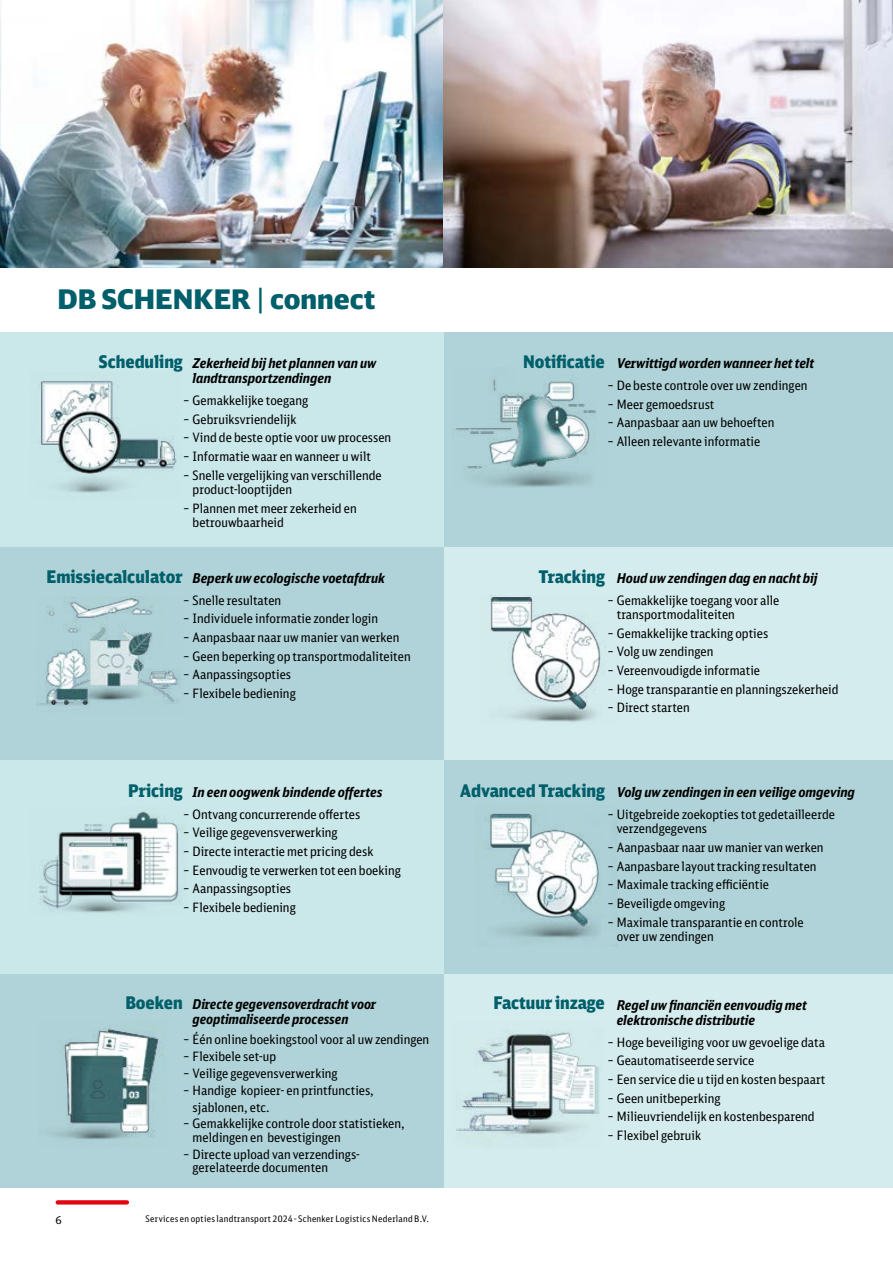
<style>
.page{position:relative;width:893px;height:1263px;background:#fff}
.page>*{position:absolute;margin:0;border:0;box-sizing:border-box;transform-origin:0 0}
.body_grid{font:900 27px "DB Head";color:#005f6a}
.body_grid-2{font:900 17.4px "DB Sans Cond";color:#005f6a}
.body_grid-3{font:italic 700 13.5px "DB Sans Cond";color:#000}
.body_grid-4{font:12.9px/14.4px "DB Sans Cond";letter-spacing:.005em;color:#000}
.t1{font:10.5px "DB Sans";color:#000}
.head_neg____leading{font:9px "DB Sans Cond";letter-spacing:.035em;color:#000}
.s1{font-weight:400}
</style>
<div class="page">
<div style="left:443px;top:332px;width:450px;height:215px;background:#afd3d8"></div>
<div style="left:443px;top:547px;width:450px;height:214px;background:#d5ecee"></div>
<div style="left:443px;top:761px;width:450px;height:213px;background:#afd3d8"></div>
<div style="left:443px;top:974px;width:450px;height:214px;background:#d5ecee"></div>
<div style="left:0;top:332px;width:443px;height:215px;background:#cae7ea"></div>
<div style="left:0;top:547px;width:443px;height:214px;background:#afd3d8"></div>
<div style="left:0;top:761px;width:443px;height:213px;background:#cae7ea"></div>
<div style="left:0;top:974px;width:443px;height:214px;background:#afd3d8"></div>
<img style="left:39px;top:381px;width:138px;height:112px">
<img style="left:37px;top:596px;width:144px;height:109px">
<img style="left:39px;top:806px;width:144px;height:107px">
<img style="left:56px;top:1028px;width:107px;height:112px">
<img style="left:456px;top:379px;width:141px;height:108px">
<img style="left:489px;top:595px;width:117px;height:127px">
<img style="left:484px;top:813px;width:117px;height:125px">
<img style="left:456px;top:1030px;width:146px;height:108px">
<img style="left:442px;top:0;width:451px;height:267px">
<img style="left:0;top:0;width:442px;height:267px">
<svg style="left:58px;top:1200px;width:69px;height:4px"></svg>
<p class="body_grid" style="left:57px;top:282px;width:319px">DB SCHENKER <span class="s1">|</span> connect</p>
<p class="body_grid-2" style="left:99px;top:350px;width:86px">Scheduling</p>
<p class="body_grid-3" style="left:193px;top:355px;width:185px">Zekerheid bij het plannen van uw</p>
<p class="body_grid-3" style="left:193px;top:370px;width:140px">landtransportzendingen</p>
<p class="body_grid-4" style="left:183px;top:393px;width:127px">‒ Gemakkelijke toegang</p>
<p class="body_grid-4" style="left:183px;top:412px;width:115px">‒ Gebruiksvriendelijk</p>
<p class="body_grid-4" style="left:183px;top:430px;width:210px">‒ Vind de beste optie voor uw processen</p>
<p class="body_grid-4" style="left:183px;top:449px;width:190px">‒ Informatie waar en wanneer u wilt</p>
<p class="body_grid-4" style="left:193px;top:468px;width:191px;text-indent:-10px">‒ Snelle vergelijking van verschillende product-looptijden</p>
<p class="body_grid-4" style="left:193px;top:501px;width:166px;text-indent:-10px">‒ Plannen met meer zekerheid en betrouwbaarheid</p>
<p class="body_grid-2" style="left:523px;top:350px;width:83px">Notificatie</p>
<p class="body_grid-3" style="left:617px;top:355px;width:199px">Verwittigd worden wanneer het telt</p>
<p class="body_grid-4" style="left:607px;top:378px;width:202px">‒ De beste controle over uw zendingen</p>
<p class="body_grid-4" style="left:607px;top:397px;width:109px">‒ Meer gemoedsrust</p>
<p class="body_grid-4" style="left:607px;top:415px;width:169px">‒ Aanpasbaar aan uw behoeften</p>
<p class="body_grid-4" style="left:607px;top:434px;width:155px">‒ Alleen relevante informatie</p>
<p class="body_grid-2" style="left:46px;top:565px;width:138px">Emissiecalculator</p>
<p class="body_grid-3" style="left:193px;top:570px;width:194px">Beperk uw ecologische voetafdruk</p>
<p class="body_grid-4" style="left:183px;top:593px;width:100px">‒ Snelle resultaten</p>
<p class="body_grid-4" style="left:183px;top:611px;width:197px">‒ Individuele informatie zonder login</p>
<p class="body_grid-4" style="left:183px;top:630px;width:218px">‒ Aanpasbaar naar uw manier van werken</p>
<p class="body_grid-4" style="left:183px;top:649px;width:229px">‒ Geen beperking op transportmodaliteiten</p>
<p class="body_grid-4" style="left:183px;top:667px;width:110px">‒ Aanpassingsopties</p>
<p class="body_grid-4" style="left:183px;top:686px;width:114px">‒ Flexibele bediening</p>
<p class="body_grid-2" style="left:538px;top:565px;width:68px">Tracking</p>
<p class="body_grid-3" style="left:617px;top:570px;width:202px">Houd uw zendingen dag en nacht bij</p>
<p class="body_grid-4" style="left:617px;top:593px;width:164px;text-indent:-10px">‒ Gemakkelijke toegang voor alle transportmodaliteiten</p>
<p class="body_grid-4" style="left:607px;top:626px;width:163px">‒ Gemakkelijke tracking opties</p>
<p class="body_grid-4" style="left:607px;top:644px;width:108px">‒ Volg uw zendingen</p>
<p class="body_grid-4" style="left:607px;top:663px;width:155px">‒ Vereenvoudigde informatie</p>
<p class="body_grid-4" style="left:607px;top:682px;width:233px">‒ Hoge transparantie en planningszekerheid</p>
<p class="body_grid-4" style="left:607px;top:700px;width:84px">‒ Direct starten</p>
<p class="body_grid-2" style="left:128px;top:779px;width:56px">Pricing</p>
<p class="body_grid-3" style="left:193px;top:784px;width:191px">In een oogwenk bindende offertes</p>
<p class="body_grid-4" style="left:183px;top:807px;width:179px">‒ Ontvang concurrerende offertes</p>
<p class="body_grid-4" style="left:183px;top:825px;width:156px">‒ Veilige gegevensverwerking</p>
<p class="body_grid-4" style="left:183px;top:844px;width:192px">‒ Directe interactie met pricing desk</p>
<p class="body_grid-4" style="left:183px;top:863px;width:219px">‒ Eenvoudig te verwerken tot een boeking</p>
<p class="body_grid-4" style="left:183px;top:881px;width:110px">‒ Aanpassingsopties</p>
<p class="body_grid-4" style="left:183px;top:900px;width:114px">‒ Flexibele bediening</p>
<p class="body_grid-2" style="left:460px;top:779px;width:146px">Advanced Tracking</p>
<p class="body_grid-3" style="left:617px;top:784px;width:240px">Volg uw zendingen in een veilige omgeving</p>
<p class="body_grid-4" style="left:617px;top:807px;width:220px;text-indent:-10px">‒ Uitgebreide zoekopties tot gedetailleerde verzendgegevens</p>
<p class="body_grid-4" style="left:607px;top:840px;width:218px">‒ Aanpasbaar naar uw manier van werken</p>
<p class="body_grid-4" style="left:607px;top:858px;width:211px">‒ Aanpasbare layout tracking resultaten</p>
<p class="body_grid-4" style="left:607px;top:877px;width:164px">‒ Maximale tracking efficiëntie</p>
<p class="body_grid-4" style="left:607px;top:896px;width:119px">‒ Beveiligde omgeving</p>
<p class="body_grid-4" style="left:617px;top:914px;width:188px;text-indent:-10px">‒ Maximale transparantie en controle over uw zendingen</p>
<p class="t1" style="left:56px;top:1213px;width:8px">6</p>
<p class="body_grid-3" style="left:193px;top:996px;width:185px">Directe gegevensoverdracht voor</p>
<p class="body_grid-2" style="left:493px;top:992px;width:113px">Factuur inzage</p>
<p class="body_grid-3" style="left:193px;top:1011px;width:157px">geoptimaliseerde processen</p>
<p class="body_grid-4" style="left:183px;top:1032px;width:248px">‒ Één online boekingstool voor al uw zendingen</p>
<p class="body_grid-4" style="left:183px;top:1049px;width:95px">‒ Flexibele set-up</p>
<p class="body_grid-4" style="left:183px;top:1066px;width:156px">‒ Veilige gegevensverwerking</p>
<p class="body_grid-4" style="left:183px;top:1083px;width:192px">‒ Handige kopieer- en printfuncties,</p>
<p class="body_grid-4" style="left:193px;top:1099px;width:79px">sjablonen, etc.</p>
<p class="body_grid-4" style="left:193px;top:1117px;width:214px;line-height:13.5px;text-indent:-10px">‒ Gemakkelijke controle door statistieken, meldingen en bevestigingen</p>
<p class="body_grid-4" style="left:193px;top:1147px;width:169px;line-height:13.5px;text-indent:-10px">‒ Directe upload van verzendings&shy;gerelateerde documenten</p>
<p class="body_grid-2" style="left:125px;top:992px;width:59px">Boeken</p>
<p class="body_grid-3" style="left:617px;top:996px;width:192px">Regel uw financiën eenvoudig met</p>
<p class="body_grid-3" style="left:617px;top:1011px;width:140px">elektronische distributie</p>
<p class="body_grid-4" style="left:607px;top:1034px;width:219px">‒ Hoge beveiliging voor uw gevoelige data</p>
<p class="body_grid-4" style="left:607px;top:1053px;width:149px">‒ Geautomatiseerde service</p>
<p class="body_grid-4" style="left:607px;top:1072px;width:220px">‒ Een service die u tijd en kosten bespaart</p>
<p class="body_grid-4" style="left:607px;top:1090px;width:115px">‒ Geen unitbeperking</p>
<p class="body_grid-4" style="left:607px;top:1109px;width:209px">‒ Milieuvriendelijk en kostenbesparend</p>
<p class="body_grid-4" style="left:607px;top:1128px;width:96px">‒ Flexibel gebruik</p>
<p class="head_neg____leading" style="left:146px;top:1213px;width:285px">Services en opties landtransport 2024 - Schenker Logistics Nederland B.V.</p>
</div>
